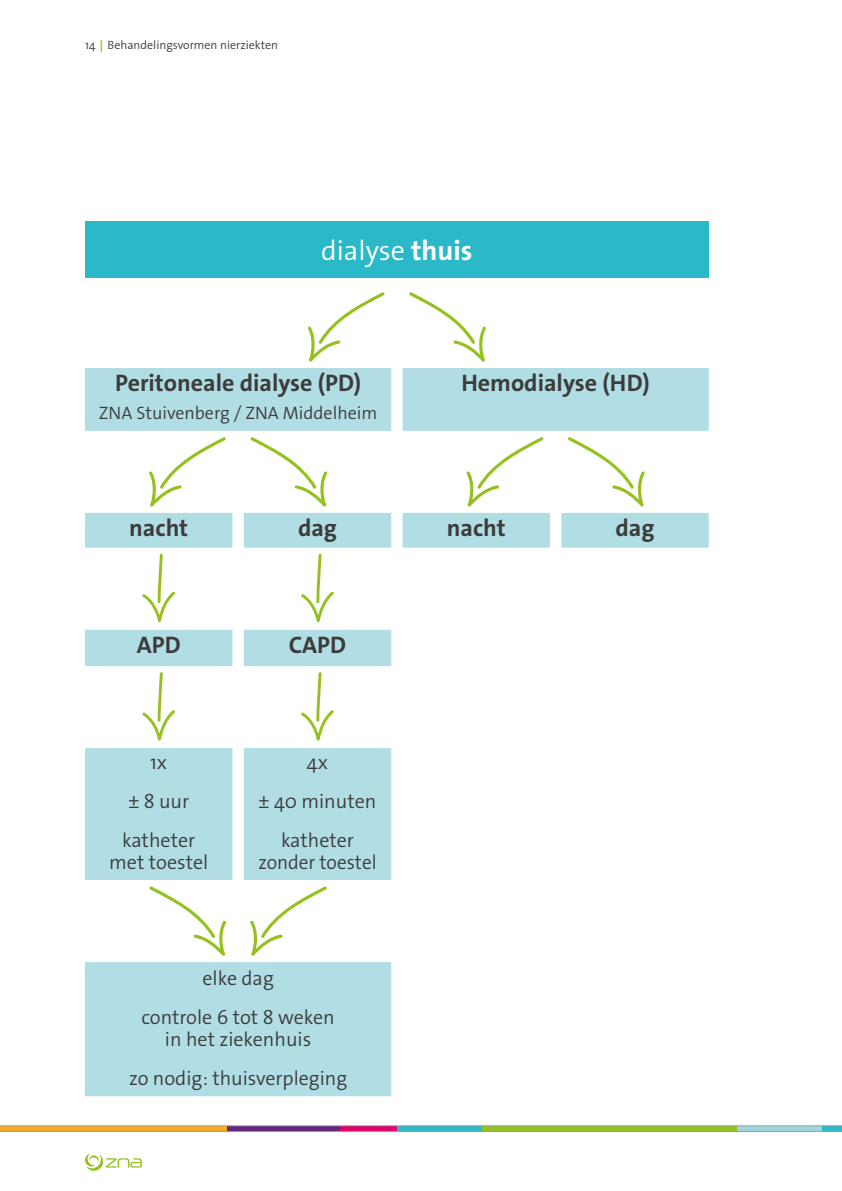
<style>
.page{position:relative;width:842px;height:1191px;background:#fff}
.page>*{position:absolute;margin:0;border:0;box-sizing:border-box;transform-origin:0 0}
.t1{font:300 28px "The Sans Os F";color:#fff}
.t2{font:700 24px "The Sans Os F";color:#3c3c3b}
.t3{font:300 20px/39px "The Sans Os F";color:#3c3c3b;text-align:center}
.t4{font:300 20px "The Sans Os F";color:#3c3c3b;scale:.96 1}
.t5{font:300 18px "The Sans Os F";color:#3c3c3b}
.t6{font:300 12px "The Sans Os F";color:#3c3c3b}
.s1{font-weight:700;color:#a2c73a}
.s2{font-weight:700}
</style>
<div class="page">
<svg style="left:0;top:1125px;width:842px;height:6px;background:#a49e6d"></svg>
<svg style="left:85px;top:1153px;width:57px;height:17px"></svg>
<div style="left:85px;top:221px;width:624px;height:57px;background:#2bb8c9"></div>
<svg style="left:85px;top:368px;width:624px;height:728px"></svg>
<svg style="left:307px;top:292px;width:78px;height:70px"></svg>
<svg style="left:409px;top:292px;width:77px;height:70px"></svg>
<svg style="left:148px;top:436px;width:79px;height:71px"></svg>
<svg style="left:249px;top:436px;width:79px;height:71px"></svg>
<svg style="left:466px;top:436px;width:78px;height:71px"></svg>
<svg style="left:567px;top:436px;width:78px;height:71px"></svg>
<svg style="left:141px;top:553px;width:35px;height:69px"></svg>
<svg style="left:300px;top:553px;width:35px;height:69px"></svg>
<svg style="left:141px;top:671px;width:35px;height:70px"></svg>
<svg style="left:300px;top:671px;width:35px;height:70px"></svg>
<svg style="left:148px;top:885px;width:79px;height:71px"></svg>
<svg style="left:249px;top:885px;width:79px;height:71px"></svg>
<p class="t6" style="left:85px;top:37px;width:195px">14<span class="s1">↕</span>Behandelingsvormen nierziekten</p>
<h1 class="t1" style="left:321px;top:232px;width:153px">dialyse <span class="s2">thuis</span></h1>
<p class="t2" style="left:115px;top:368px;width:248px">Peritoneale dialyse (PD)</p>
<p class="t5" style="left:99px;top:402px;width:280px">ZNA Stuivenberg / ZNA Middelheim</p>
<p class="t2" style="left:461px;top:368px;width:190px">Hemodialyse (HD)</p>
<p class="t2" style="left:129px;top:513px;width:61px">nacht</p>
<p class="t2" style="left:298px;top:513px;width:41px">dag</p>
<p class="t2" style="left:447px;top:513px;width:61px">nacht</p>
<p class="t2" style="left:615px;top:513px;width:41px">dag</p>
<p class="t2" style="left:137px;top:629px;width:45px">APD</p>
<p class="t2" style="left:289px;top:629px;width:59px">CAPD</p>
<p class="t3" style="left:122px;top:742px;width:75px">1x<br>± 8 uur katheter</p>
<p class="t3" style="left:109px;top:842px;width:101px">met toestel</p>
<p class="t3" style="left:259px;top:742px;width:119px">4x<br>± 40 minuten katheter</p>
<p class="t4" style="left:258px;top:849px;width:125px">zonder toestel</p>
<p class="t3" style="left:141px;top:958px;width:195px">elke dag<br>controle 6 tot 8 weken</p>
<p class="t3" style="left:129px;top:1019px;width:220px">in het ziekenhuis<br>zo nodig: thuisverpleging</p>
</div>
